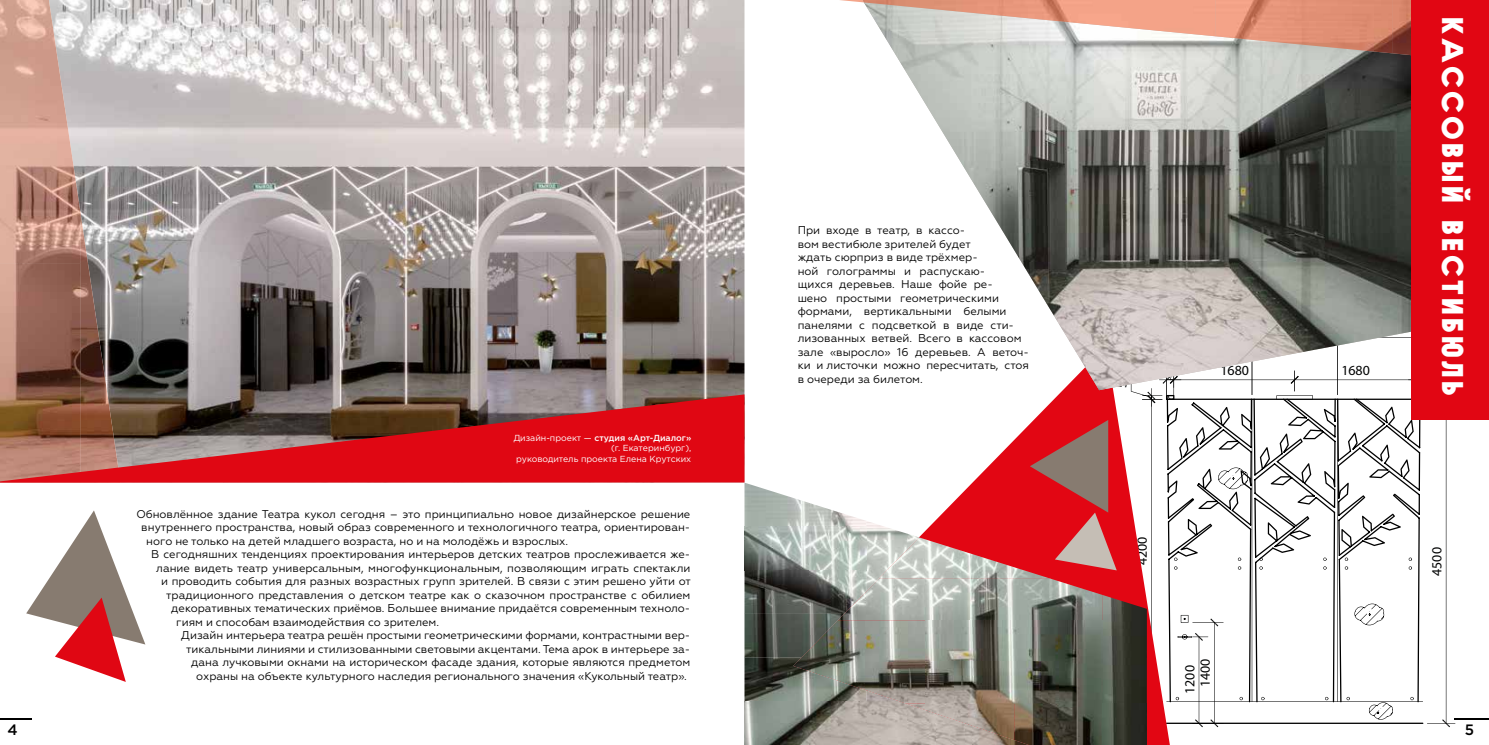
<style>
.page{position:relative;width:1489px;height:745px;background:#fff}
.page>*{position:absolute;margin:0;border:0;box-sizing:border-box;transform-origin:0 0}
.t1{font:700 30px "Lineatura";letter-spacing:.11em;color:#fff}
.t2{font:500 15px "Gotham Pro";color:#000}
.t3{font:14px/15.2px "Myriad Pro";color:#010202;text-align:center}
.t4{font:11.25px/13.5px "Geometria";color:#000}
.t5{font:8.75px/10.5px "Gotham Pro";color:#fff;text-align:right}
.s1{font-weight:500}
</style>
<div class="page">
<svg style="left:919px;top:425px;width:251px;height:319px;fill:#e20613"></svg>
<img style="left:81px;top:0;width:663px;height:394px">
<img style="left:0;top:0;width:81px;height:394px">
<img style="left:80px;top:211px;width:40px;height:183px">
<img style="left:900px;top:63px;width:510px;height:260px">
<svg style="left:840px;top:0;width:570px;height:63px"></svg>
<img style="left:862px;top:0;width:353px;height:31px">
<img style="left:1215px;top:0;width:176px;height:53px">
<img style="left:1391px;top:0;width:19px;height:62px">
<img style="left:1158px;top:31px;width:57px;height:5px">
<img style="left:744px;top:482px;width:122px;height:131px">
<img style="left:866px;top:521px;width:41px;height:57px">
<img style="left:907px;top:533px;width:10px;height:4px">
<img style="left:744px;top:613px;width:93px;height:44px">
<img style="left:744px;top:657px;width:122px;height:87px">
<img style="left:866px;top:703px;width:41px;height:41px">
<img style="left:907px;top:739px;width:107px;height:5px">
<img style="left:878px;top:537px;width:92px;height:41px">
<img style="left:969px;top:553px;width:60px;height:25px">
<img style="left:837px;top:578px;width:192px;height:42px">
<img style="left:1102px;top:726px;width:44px;height:18px">
<img style="left:797px;top:620px;width:232px;height:41px">
<img style="left:1058px;top:726px;width:44px;height:18px">
<img style="left:793px;top:661px;width:236px;height:42px">
<img style="left:905px;top:703px;width:109px;height:36px">
<img style="left:1014px;top:703px;width:44px;height:41px">
<svg style="left:1029px;top:323px;width:426px;height:403px"></svg>
<svg style="left:26px;top:510px;width:119px;height:171px"></svg>
<svg style="left:0;top:394px;width:744px;height:88px;background:#ad3533"></svg>
<div style="left:1410px;top:0;width:78px;height:419px;background:#e10613"></div>
<hr style="left:0;top:718px;width:32px;height:1px;background:#000">
<hr style="left:1453px;top:718px;width:35px;height:1px;background:#000">
<p class="t5" style="left:513px;top:432px;width:179px">Дизайн-проект — <span class="s1">студия «Арт-Диалог» </span>(г. Екатеринбург),<br>руководитель проекта Елена Крутских</p>
<p class="t4" style="left:136px;top:507px;width:555px">Обновлённое здание Театра кукол сегодня – это принципиально новое дизайнерское решение</p>
<p class="t4" style="left:141px;top:520px;width:550px">внутреннего пространства, новый образ современного и технологичного театра, ориентирован-</p>
<p class="t4" style="left:146px;top:534px;width:423px">ного не только на детей младшего возраста, но и на молодёжь и взрослых.</p>
<p class="t4" style="left:151px;top:547px;width:540px">В сегодняшних тенденциях проектирования интерьеров детских театров прослеживается же-</p>
<p class="t4" style="left:156px;top:561px;width:535px">лание видеть театр универсальным, многофункциональным, позволяющим играть спектакли</p>
<p class="t4" style="left:161px;top:574px;width:531px">и проводить события для разных возрастных групп зрителей. В связи с этим решено уйти от</p>
<p class="t4" style="left:166px;top:588px;width:525px">традиционного представления о детском театре как о сказочном пространстве с обилием</p>
<p class="t4" style="left:171px;top:601px;width:520px">декоративных тематических приёмов. Большее внимание придаётся современным техноло-</p>
<p class="t4" style="left:176px;top:615px;width:264px">гиям и способам взаимодействия со зрителем.</p>
<p class="t4" style="left:181px;top:628px;width:510px">Дизайн интерьера театра решён простыми геометрическими формами, контрастными вер-</p>
<p class="t4" style="left:186px;top:642px;width:505px">тикальными линиями и стилизованными световыми акцентами. Тема арок в интерьере за-</p>
<p class="t4" style="left:191px;top:655px;width:500px">дана лучковыми окнами на историческом фасаде здания, которые являются предметом</p>
<p class="t4" style="left:196px;top:669px;width:492px">охраны на объекте культурного наследия регионального значения «Кукольный театр».</p>
<p class="t4" style="left:797px;top:223px;width:233px">При входе в театр, в кассо-<br>вом вестибюле зрителей будет<br>ждать сюрприз в виде трёхмер-<br>ной голограммы и распускаю-<br>щихся деревьев. Наше фойе ре-<br>шено простыми геометрическими формами, вертикальными белыми панелями с подсветкой в виде сти&shy;лизованных ветвей. Всего в кассовом зале «выросло» 16 деревьев. А веточ&shy;ки и листочки можно пересчитать, стоя в очереди за билетом.</p>
<p class="t3" style="left:1113px;top:387px;width:16px;rotate:-90deg">50</p>
<p class="t3" style="left:1220px;top:362px;width:30px">1680</p>
<p class="t3" style="left:1341px;top:362px;width:30px">1680</p>
<h1 class="t1" style="left:1475px;top:17px;width:379px;rotate:90deg">КАССОВЫЙ ВЕСТИБЮЛЬ</h1>
<p class="t3" style="left:1134px;top:564px;width:30px;rotate:-90deg">4200</p>
<p class="t3" style="left:1428px;top:575px;width:30px;rotate:-90deg">4500</p>
<p class="t3" style="left:1181px;top:693px;width:37px;rotate:-90deg">1200<br>1400</p>
<h2 class="t2" style="left:8px;top:720px;width:12px">4</h2>
<h2 class="t2" style="left:1464px;top:720px;width:11px">5</h2>
</div>
